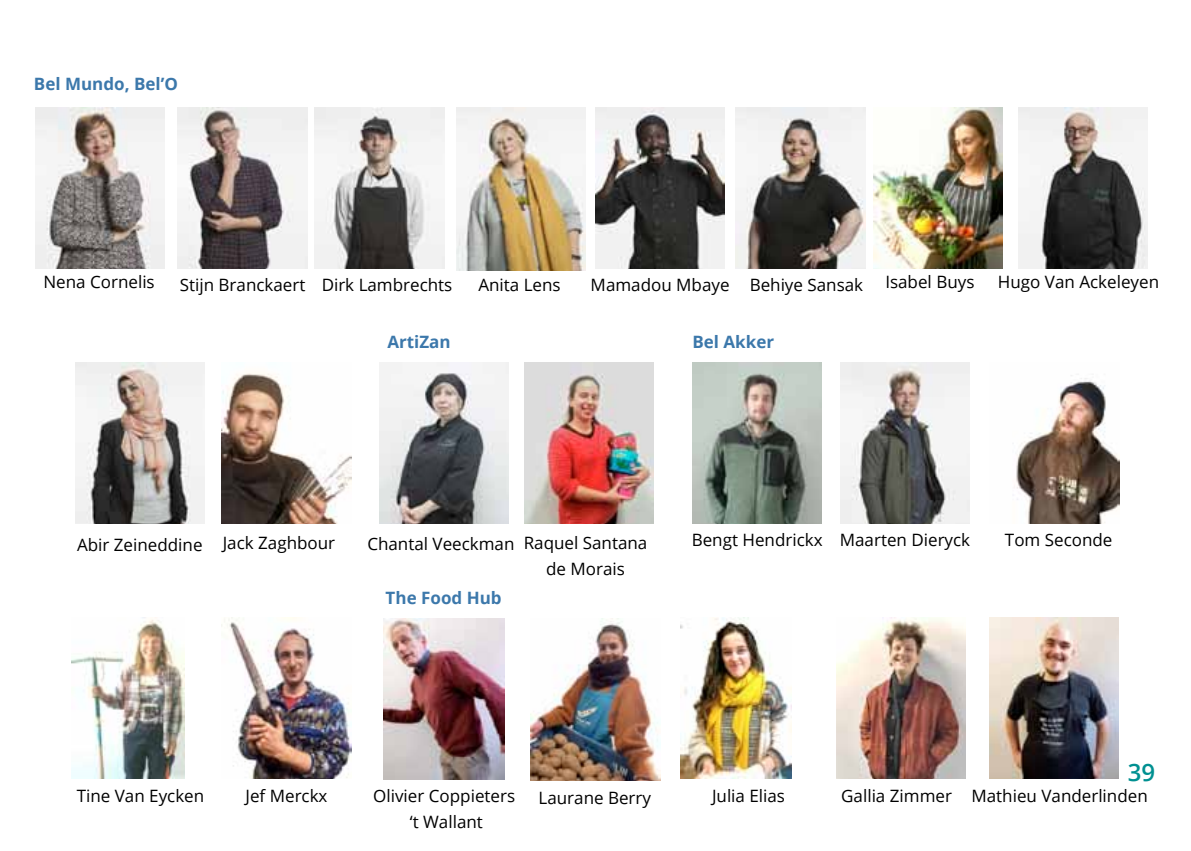
<style>
.page{position:relative;width:1191px;height:851px;background:#fff}
.page>*{position:absolute;margin:0;border:0;box-sizing:border-box;transform-origin:0 0}
.t1{font:600 24px "Open Sans";color:#009091}
.t2{font:17px/26px "Open Sans";color:#000;text-align:center}
.t3{font:700 17px "Open Sans";color:#3c78ab}
</style>
<div class="page">
<img style="left:680px;top:617px;width:111px;height:161px">
<img style="left:836px;top:617px;width:129px;height:161px">
<img style="left:222px;top:373px;width:129px;height:150px">
<img style="left:35px;top:108px;width:129px;height:161px">
<img style="left:1018px;top:108px;width:129px;height:161px">
<img style="left:178px;top:108px;width:129px;height:161px">
<img style="left:379px;top:362px;width:130px;height:161px">
<img style="left:315px;top:108px;width:129px;height:161px">
<img style="left:736px;top:108px;width:129px;height:161px">
<img style="left:75px;top:362px;width:129px;height:161px">
<img style="left:456px;top:108px;width:129px;height:162px">
<img style="left:692px;top:362px;width:130px;height:161px">
<img style="left:595px;top:108px;width:130px;height:161px">
<img style="left:840px;top:362px;width:129px;height:161px">
<img style="left:873px;top:108px;width:129px;height:161px">
<img style="left:71px;top:617px;width:113px;height:161px">
<img style="left:384px;top:618px;width:120px;height:161px">
<img style="left:524px;top:362px;width:130px;height:161px">
<img style="left:989px;top:617px;width:129px;height:161px">
<img style="left:224px;top:617px;width:127px;height:161px">
<img style="left:1014px;top:375px;width:105px;height:148px">
<img style="left:531px;top:618px;width:129px;height:161px">
<p class="t3" style="left:34px;top:71px;width:145px">Bel Mundo, Bel’O</p>
<p class="t2" style="left:43px;top:268px;width:113px">Nena Cornelis</p>
<p class="t2" style="left:322px;top:271px;width:132px">Dirk Lambrechts</p>
<p class="t2" style="left:180px;top:271px;width:127px">Stijn Branckaert</p>
<p class="t2" style="left:478px;top:271px;width:84px">Anita Lens</p>
<p class="t2" style="left:749px;top:271px;width:115px">Behiye Sansak</p>
<p class="t2" style="left:590px;top:271px;width:140px">Mamadou Mbaye</p>
<p class="t2" style="left:885px;top:268px;width:91px">Isabel Buys</p>
<p class="t2" style="left:998px;top:268px;width:163px">Hugo Van Ackeleyen</p>
<p class="t3" style="left:387px;top:330px;width:65px">ArtiZan</p>
<p class="t3" style="left:692px;top:330px;width:83px">Bel Akker</p>
<p class="t2" style="left:77px;top:531px;width:127px">Abir Zeineddine</p>
<p class="t2" style="left:840px;top:526px;width:132px">Maarten Dieryck</p>
<p class="t2" style="left:691px;top:526px;width:132px">Bengt Hendrickx</p>
<p class="t2" style="left:524px;top:529px;width:125px">Raquel Santana de Morais</p>
<p class="t2" style="left:223px;top:529px;width:114px">Jack Zaghbour</p>
<p class="t2" style="left:367px;top:530px;width:149px">Chantal Veeckman</p>
<p class="t2" style="left:1005px;top:526px;width:109px">Tom Seconde</p>
<p class="t3" style="left:386px;top:586px;width:117px">The Food Hub</p>
<h1 class="t1" style="left:1127px;top:756px;width:29px">39</h1>
<p class="t2" style="left:245px;top:781px;width:84px">Jef Merckx</p>
<p class="t2" style="left:538px;top:784px;width:114px">Laurane Berry</p>
<p class="t2" style="left:77px;top:781px;width:129px">Tine Van Eycken</p>
<p class="t2" style="left:373px;top:781px;width:143px">Olivier Coppieters ‘t Wallant</p>
<p class="t2" style="left:712px;top:781px;width:75px">Julia Elias</p>
<p class="t2" style="left:841px;top:781px;width:112px">Gallia Zimmer</p>
<p class="t2" style="left:971px;top:781px;width:178px">Mathieu Vanderlinden</p>
</div>
